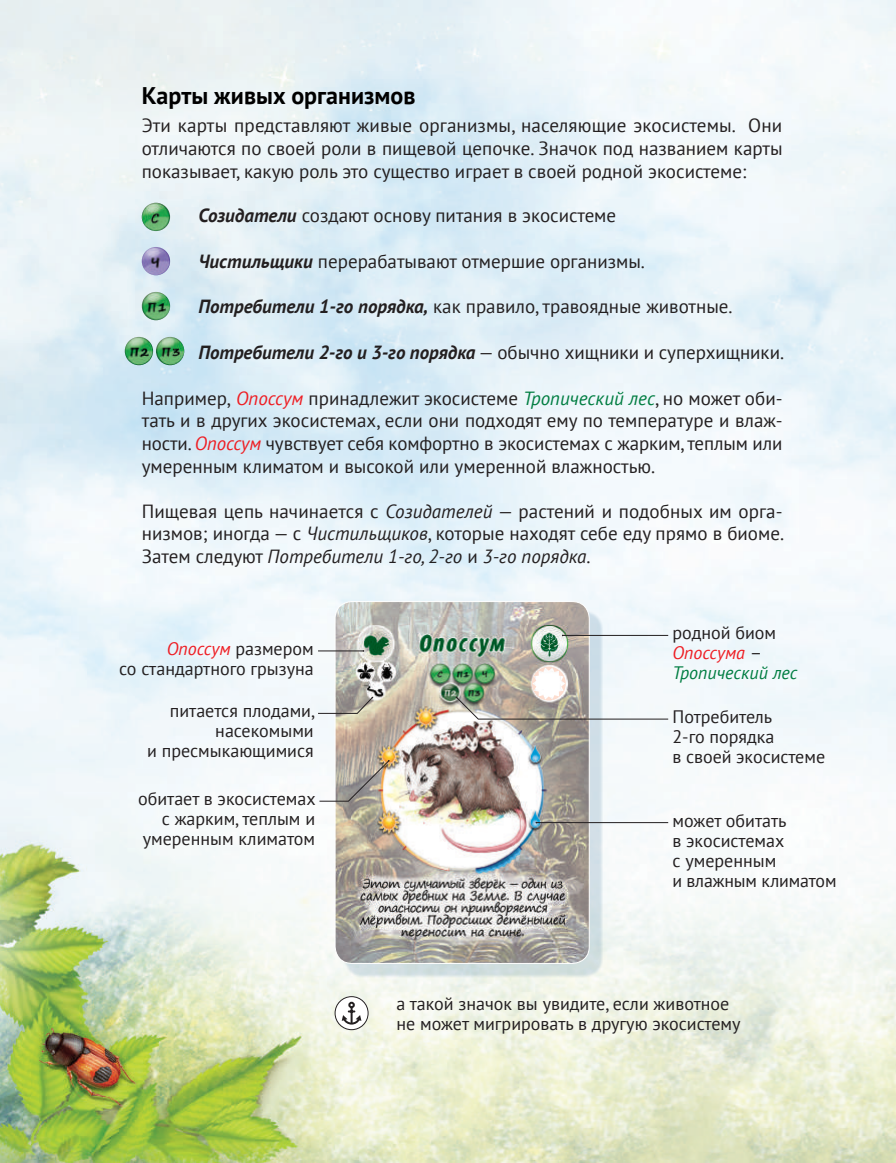
<style>
.page{position:relative;width:896px;height:1163px;background:#fff}
.page>*{position:absolute;margin:0;border:0;box-sizing:border-box;transform-origin:0 0}
.t1{font:700 24px "PT Sans";color:#000}
.t2{font:19px/22.8px "PT Sans";color:#231f20;text-align:justify}
.t3{font:18px/20px "PT Sans";color:#231f20}
.t4{font:italic 18px/20px "PT Sans";color:#007d41}
.s1{font-weight:700;font-style:italic}
.s2{font-style:italic;color:#ee1d23}
.s3{font-style:italic;color:#007d41}
.s4{font-style:italic}
.s5{font-style:normal;color:#231f20}
.s6{color:#ee1d23}
.s7{font-style:normal;font-size:19px;color:#231f20}
</style>
<div class="page">
<img style="left:0;top:0;width:896px;height:1162px">
<div style="left:343px;top:609px;width:260px;height:368px;background:#004a7b;opacity:.15"></div>
<img style="left:335px;top:601px;width:254px;height:362px">
<div style="left:334px;top:601px;width:256px;height:362px;border:1px solid #fff;border-radius:17px"></div>
<hr style="left:563px;top:635px;width:105px;height:1px;background:#231f20">
<img style="left:456px;top:666px;width:212px;height:53px">
<hr style="left:318px;top:650px;width:45px;height:1px;background:#231f20">
<svg style="left:318px;top:696px;width:55px;height:17px"></svg>
<hr style="left:536px;top:822px;width:132px;height:1px;background:#231f20">
<svg style="left:319px;top:759px;width:71px;height:42px"></svg>
<img style="left:142px;top:203px;width:28px;height:28px;border-radius:14px">
<img style="left:142px;top:247px;width:28px;height:28px;border-radius:14px">
<img style="left:125px;top:337px;width:28px;height:28px;border-radius:14px">
<img style="left:156px;top:337px;width:28px;height:28px;border-radius:14px">
<img style="left:142px;top:292px;width:28px;height:28px;border-radius:14px">
<svg style="left:334px;top:995px;width:35px;height:34px"></svg>
<p class="t1" style="left:142px;top:79px;width:275px">Карты живых организмов</p>
<p class="t2" style="left:142px;top:113px;width:642px">Эти карты представляют живые организмы, населяющие экосистемы. Они отличаются по своей роли в пищевой цепочке. Значок под названием карты показывает, какую роль это существо играет в своей родной экосистеме:</p>
<p class="t2" style="left:198px;top:203px;width:419px"><span class="s1">Созидатели</span> создают основу питания в экосистеме</p>
<p class="t2" style="left:198px;top:249px;width:448px"><span class="s1">Чистильщики</span> перерабатывают отмершие организмы.</p>
<p class="t2" style="left:198px;top:295px;width:536px"><span class="s1">Потребители 1-го порядка,</span> как правило, травоядные животные.</p>
<p class="t2" style="left:198px;top:340px;width:587px"><span class="s1">Потребители 2-го и 3-го порядка</span> — обычно хищники и суперхищники.</p>
<p class="t2" style="left:142px;top:386px;width:642px">Например, <span class="s2">Опоссум</span> принадлежит экосистеме <span class="s3">Тропический лес</span>, но может оби&shy;тать и в других экосистемах, если они подходят ему по температуре и влаж&shy;ности. <span class="s2">Опоссум</span> чувствует себя комфортно в экосистемах с жарким, теплым или умеренным климатом и высокой или умеренной влажностью.</p>
<p class="t2" style="left:142px;top:499px;width:644px">Пищевая цепь начинается с <span class="s4">Созидателей</span> — растений и подобных им орга&shy;низмов; иногда — с <span class="s4">Чистильщиков</span>, которые находят себе еду прямо в биоме.<br>Затем следуют <span class="s4">Потребители 1-го, 2-го</span> и <span class="s4">3-го порядка</span>.</p>
<p class="t3" style="left:119px;top:638px;width:196px;text-align:right"><span class="s2">Опоссум</span> размером<br>со стандартного грызуна</p>
<p class="t3" style="left:147px;top:700px;width:169px;text-align:right">питается плодами, насекомыми<br>и пресмыкающимися</p>
<p class="t3" style="left:138px;top:788px;width:179px;text-align:right">обитает в экосистемах с жарким, теплым и умеренным климатом</p>
<p class="t4" style="left:672px;top:622px;width:126px"><span class="s5">родной биом<br></span><span class="s6">Опоссума</span> <span class="s7">–<br></span>Тропический лес</p>
<p class="t3" style="left:672px;top:706px;width:154px">Потребитель<br>2-го порядка<br>в своей экосистеме</p>
<p class="t3" style="left:672px;top:810px;width:166px">может обитать<br>в экосистемах<br>с умеренным<br>и влажным климатом</p>
<p class="t3" style="left:396px;top:993px;width:346px">а такой значок вы увидите, если животное не может мигрировать в другую экосистему</p>
</div>
